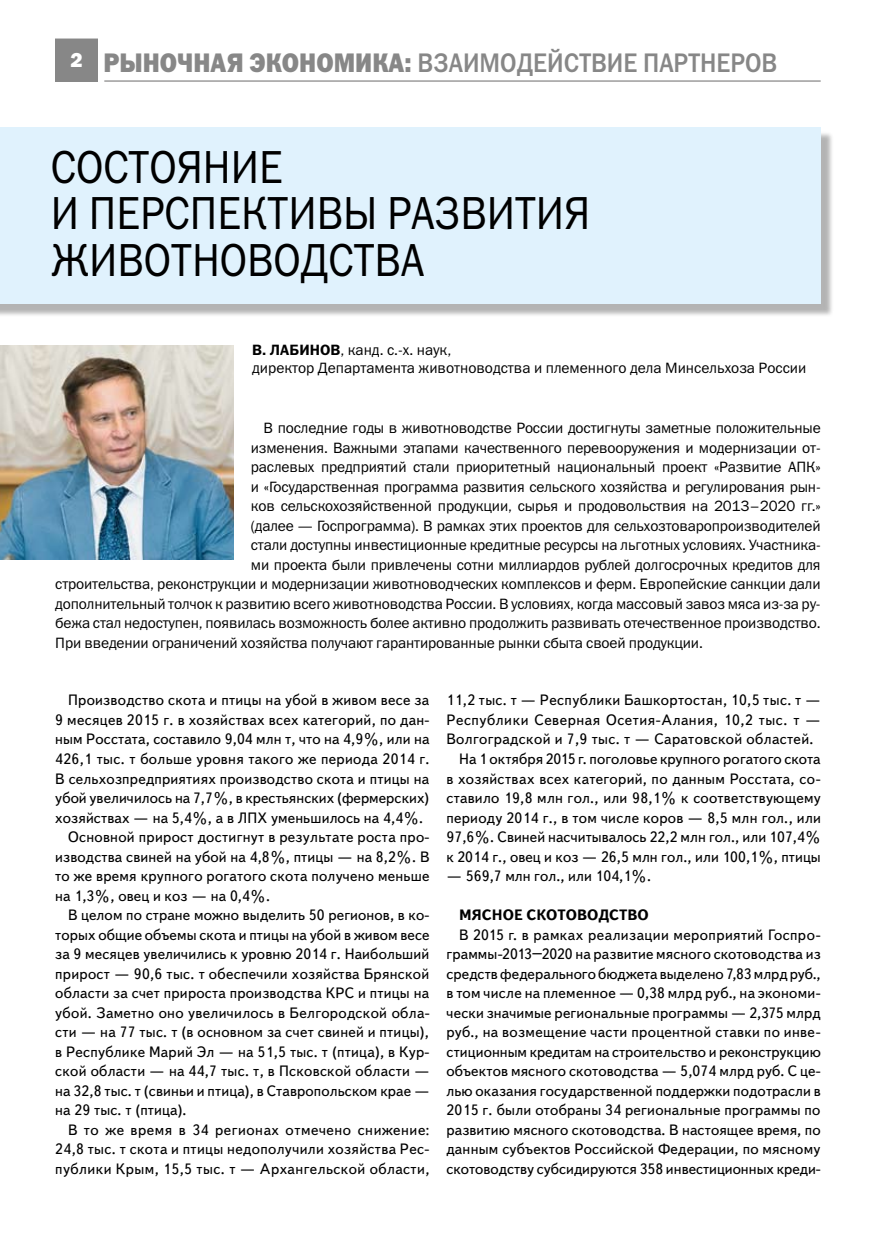
<style>
.page{position:relative;width:893px;height:1234px;background:#fff}
.page>*{position:absolute;margin:0;border:0;box-sizing:border-box;transform-origin:0 0}
.t1{font:46.5px/46.5px "Franklin Gothic Book C";color:#000;scale:.9 1}
.t2{font:27px "Franklin Gothic Medium C";color:#878787;scale:.9 1}
.t3{font:15px/19.5px "Text Book C";letter-spacing:.015em;color:#000;text-align:justify}
.t4{font:15px/18px "Franklin Gothic Book C";letter-spacing:-.01em;color:#000}
.t5{font:15px "Text Book C";letter-spacing:.035em;color:#000}
.t6{font:700 15px "Text Book C";color:#000}
.s1{font-family:"Franklin Gothic Heavy C"}
.s2{font-family:"Franklin Gothic Demi C"}
</style>
<div class="page">
<div style="left:55px;top:39px;width:43px;height:42px;background:#878787"></div>
<hr style="left:104px;top:80px;width:717px;height:2px;background:#9d9c9c">
<div style="left:0;top:131px;width:840px;height:192px;background:#000;opacity:.3"></div>
<div style="left:0;top:128px;width:821px;height:176px;background:#e0f2fd"></div>
<img style="left:0;top:345px;width:234px;height:214px">
<h2 class="t2" style="left:70px;top:47px;width:787px"><sup>2</sup> <span class="s1">РЫНОЧНАЯ ЭКОНОМИКА:</span> ВЗАИМОДЕЙСТВИЕ ПАРТНЕРОВ</h2>
<h1 class="t1" style="left:51px;top:143px;width:513px">состояние<br>И ПЕРСПЕКТИ ВЫ РАЗВИТИЯ<br>ЖИ ВОТНО</h1>
<h1 class="t1" style="left:247px;top:236px;width:198px">ВОДСТ ВА</h1>
<p class="t4" style="left:252px;top:341px;width:556px"><span class="s2">В. ЛАБИНОВ</span>, канд. с.-х. наук,<br>директор Департамента животноводства и племенного дела Минсельхоза России</p>
<p class="t4" style="left:264px;top:419px;width:559px">В последние годы в животноводстве России достигнуты заметные положительные</p>
<p class="t4" style="left:251px;top:438px;width:571px">изменения. Важными этапами качественного перевооружения и модернизации от-</p>
<p class="t4" style="left:251px;top:458px;width:571px">раслевых предприятий стали приоритетный национальный проект «Развитие АПК»</p>
<p class="t4" style="left:251px;top:477px;width:571px">и «Государственная программа развития сельского хозяйства и регулирования рын-</p>
<p class="t4" style="left:251px;top:497px;width:571px">ков сельскохозяйственной продукции, сырья и продовольствия на 2013–2020 гг.»</p>
<p class="t4" style="left:251px;top:516px;width:571px">(далее — Госпрограмма). В рамках этих проектов для сельхозтоваропроизводителей</p>
<p class="t4" style="left:251px;top:536px;width:571px">стали доступны инвестиционные кредитные ресурсы на льготных условиях. Участника-</p>
<p class="t4" style="left:251px;top:555px;width:571px">ми проекта были привлечены сотни миллиардов рублей долгосрочных кредитов для</p>
<p class="t4" style="left:55px;top:575px;width:767px">строительства, реконструкции и модернизации животноводческих комплексов и ферм. Европейские санкции дали</p>
<p class="t4" style="left:55px;top:594px;width:767px">дополнительный толчок к развитию всего животноводства России. В условиях, когда массовый завоз мяса из-за ру-</p>
<p class="t4" style="left:55px;top:614px;width:767px">бежа стал недоступен, появилась возможность более активно продолжить развивать отечественное производство.</p>
<p class="t4" style="left:55px;top:633px;width:649px">При введении ограничений хозяйства получают гарантированные рынки сбыта своей продукции.</p>
<p class="t3" style="left:68px;top:690px;width:363px">Производство скота и птицы на убой в живом весе за</p>
<p class="t3" style="left:55px;top:710px;width:376px">9 месяцев 2015 г. в хозяйствах всех категорий, по дан-</p>
<p class="t3" style="left:55px;top:729px;width:376px">ным Росстата, составило 9,04 млн т, что на 4,9%, или на</p>
<p class="t3" style="left:55px;top:749px;width:376px">426,1 тыс. т больше уровня такого же периода 2014 г.</p>
<p class="t3" style="left:55px;top:768px;width:375px">В сельхозпредприятиях производство скота и птицы на</p>
<p class="t3" style="left:55px;top:788px;width:376px">убой увеличилось на 7,7%, в крестьянских (фермерских)</p>
<p class="t3" style="left:55px;top:807px;width:369px">хозяйствах — на 5,4%, а в ЛПХ уменьшилось на 4,4%.</p>
<p class="t3" style="left:68px;top:827px;width:363px">Основной прирост достигнут в результате роста про-</p>
<p class="t3" style="left:55px;top:846px;width:376px">изводства свиней на убой на 4,8%, птицы — на 8,2%. В</p>
<p class="t3" style="left:55px;top:866px;width:376px">то же время крупного рогатого скота получено меньше</p>
<p class="t3" style="left:55px;top:885px;width:216px">на 1,3%, овец и коз — на 0,4%.</p>
<p class="t3" style="left:68px;top:905px;width:363px">В целом по стране можно выделить 50 регионов, в ко-</p>
<p class="t3" style="left:55px;top:924px;width:376px">торых общие объемы скота и птицы на убой в живом весе</p>
<p class="t3" style="left:55px;top:944px;width:375px">за 9 месяцев увеличились к уровню 2014 г. Наибольший</p>
<p class="t3" style="left:55px;top:963px;width:375px">прирост — 90,6 тыс. т обеспечили хозяйства Брянской</p>
<p class="t3" style="left:55px;top:983px;width:375px">области за счет прироста производства КРС и птицы на</p>
<p class="t3" style="left:55px;top:1002px;width:376px">убой. Заметно оно увеличилось в Белгородской обла-</p>
<p class="t3" style="left:55px;top:1022px;width:375px">сти — на 77 тыс. т (в основном за счет свиней и птицы),</p>
<p class="t3" style="left:55px;top:1041px;width:376px">в Республике Марий Эл — на 51,5 тыс. т (птица), в Кур-</p>
<p class="t3" style="left:55px;top:1061px;width:376px">ской области — на 44,7 тыс. т, в Псковской области —</p>
<p class="t3" style="left:55px;top:1080px;width:376px">на 32,8 тыс. т (свиньи и птица), в Ставропольском крае —</p>
<p class="t3" style="left:55px;top:1100px;width:133px">на 29 тыс. т (птица).</p>
<p class="t5" style="left:68px;top:1121px;width:363px">В то же время в 34 регионах отмечено снижение:</p>
<p class="t3" style="left:55px;top:1139px;width:376px">24,8 тыс. т скота и птицы недополучили хозяйства Рес-</p>
<p class="t3" style="left:55px;top:1158px;width:376px">публики Крым, 15,5 тыс. т — Архангельской области,</p>
<p class="t3" style="left:446px;top:690px;width:376px">11,2 тыс. т — Республики Башкортостан, 10,5 тыс. т —</p>
<p class="t5" style="left:446px;top:711px;width:376px">Республики Северная Осетия-Алания, 10,2 тыс. т —</p>
<p class="t3" style="left:446px;top:729px;width:369px">Волгоградской и 7,9 тыс. т — Саратовской областей.</p>
<p class="t3" style="left:459px;top:749px;width:363px">На 1 октября 2015 г. поголовье крупного рогатого скота</p>
<p class="t3" style="left:446px;top:768px;width:376px">в хозяйствах всех категорий, по данным Росстата, со-</p>
<p class="t3" style="left:446px;top:788px;width:376px">ставило 19,8 млн гол., или 98,1% к соответствующему</p>
<p class="t3" style="left:446px;top:807px;width:376px">периоду 2014 г., в том числе коров — 8,5 млн гол., или</p>
<p class="t3" style="left:446px;top:827px;width:376px">97,6%. Свиней насчитывалось 22,2 млн гол., или 107,4%</p>
<p class="t3" style="left:446px;top:846px;width:376px">к 2014 г., овец и коз — 26,5 млн гол., или 100,1%, птицы</p>
<p class="t3" style="left:446px;top:866px;width:206px">— 569,7 млн гол., или 104,1%.</p>
<p class="t6" style="left:459px;top:906px;width:191px">МЯСНОЕ СКОТОВОДСТВО</p>
<p class="t3" style="left:446px;top:924px;width:376px;text-indent:13px">В 2015 г. в рамках реализации мероприятий Госпро&shy;граммы-2013–2020 на развитие мясного скотоводства из средств федерального бюджета выделено 7,83 млрд руб., в том числе на племенное — 0,38 млрд руб., на экономи&shy;чески значимые региональные программы — 2,375 млрд руб., на возмещение части процентной ставки по инве&shy;стиционным кредитам на строительство и реконструкцию объектов мясного скотоводства — 5,074 млрд руб. С це&shy;лью оказания государственной поддержки подотрасли в 2015 г. были отобраны 34 региональные программы по развитию мясного скотоводства. В настоящее время, по данным субъектов Российской Федерации, по мясному скотоводству субсидируются 358 инвестиционных креди-</p>
</div>
